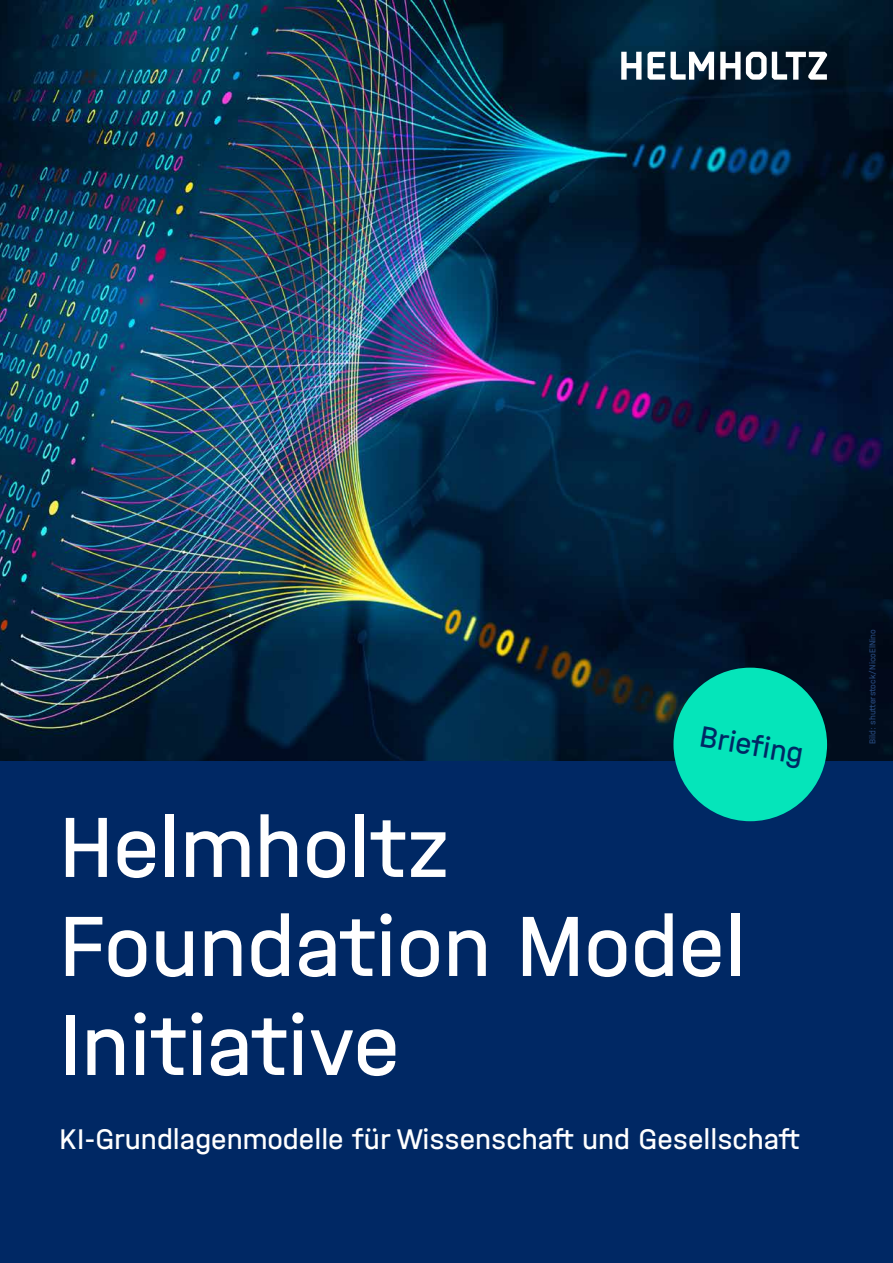
<style>
.page{position:relative;width:893px;height:1263px;background:#fff}
.page>*{position:absolute;margin:0;border:0;box-sizing:border-box;transform-origin:0 0}
.t1{font:90px/99px "Helmholtz Halvar Mittel";color:#fff}
.t2{font:31.2px "Helmholtz Halvar Mittel";color:#002864}
.t3{font:30px "Helmholtz Halvar Mittel";color:#fff}
.t4{font:9px "Helmholtz Halvar Mittel";color:#26487b}
</style>
<div class="page">
<img style="left:0;top:0;width:893px;height:762px">
<div style="left:0;top:762px;width:893px;height:501px;background:#002864"></div>
<svg style="left:621px;top:52px;width:206px;height:28px"></svg>
<div style="left:673px;top:668px;width:154px;height:153px;background:#05e5ba;border-radius:50%"></div>
<p class="t2" style="left:703px;top:718px;width:106px;rotate:10deg">Briefing</p>
<h1 class="t1" style="left:60px;top:795px;width:688px">Helmholtz<br>Foundation Model<br>Initiative</h1>
<p class="t3" style="left:60px;top:1122px;width:742px">KI-Grundlagenmodelle für Wissenschaft und Gesellschaft</p>
<p class="t4" style="left:867px;top:744px;width:117px;rotate:-90deg">Bild: shutterstock/NicoElNino</p>
</div>
